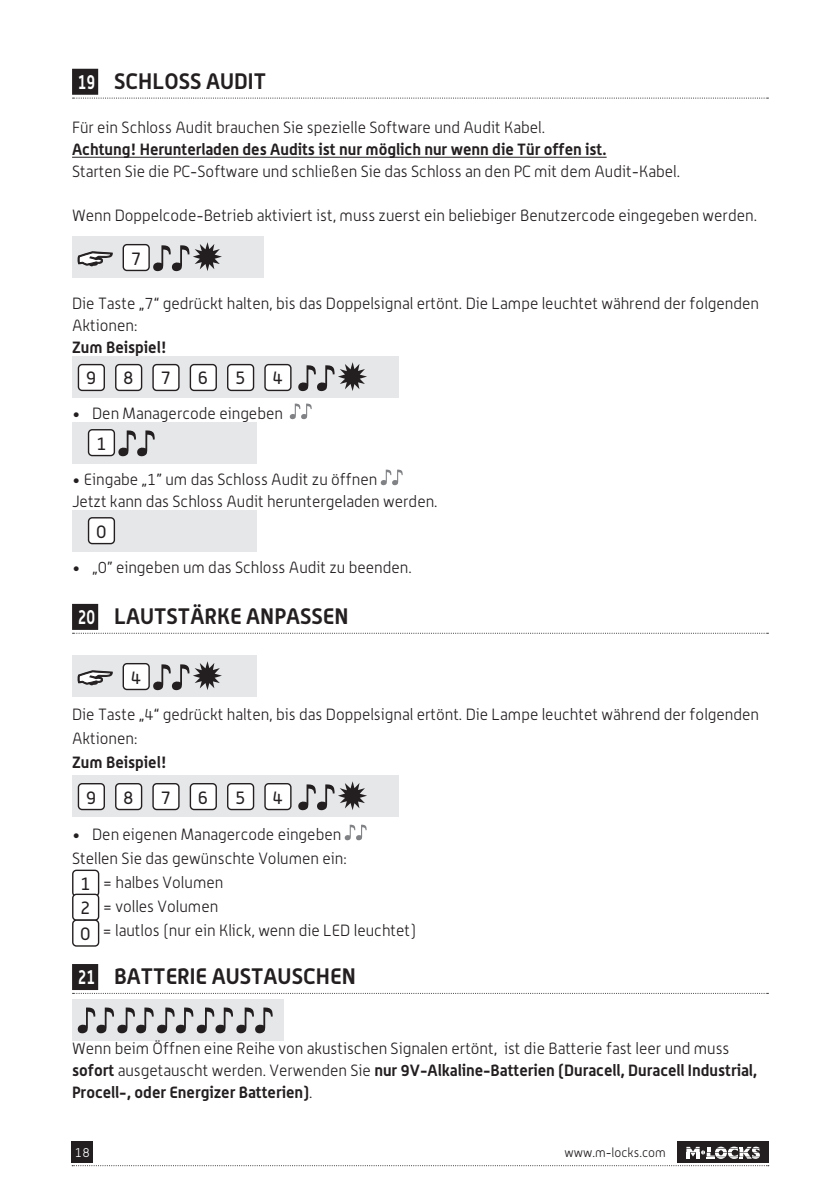
<style>
.page{position:relative;width:840px;height:1191px;background:#fff}
.page>*{position:absolute;margin:0;border:0;box-sizing:border-box;transform-origin:0 0}
.kop{font:700 22px "Alwyn OT";color:#231f20}
.body{font:18px "Alwyn OT";color:#231f20}
.body-2{font:300 16px/22px "Alwyn OT";color:#231f20}
.t1{font:700 16px "Alwyn OT";color:#231f20}
.t2{font:300 12.8px "Alwyn OT";color:#231f20}
.t3{font:300 12.8px "Alwyn OT";color:#fff}
.s1{font-size:20px;color:#fff}
.s2{font-weight:700}
</style>
<div class="page">
<div style="left:72px;top:1141px;width:21px;height:22px;background:#231f20"></div>
<svg style="left:72px;top:1165px;width:696px;height:1px"></svg>
<div style="left:676px;top:1141px;width:91px;height:22px;background:#231f20"></div>
<svg style="left:686px;top:1146px;width:73px;height:12px"></svg>
<div style="left:72px;top:69px;width:26px;height:26px;background:#231f20"></div>
<svg style="left:72px;top:98px;width:696px;height:1px"></svg>
<hr style="left:72px;top:157px;width:534px;height:1px;background:#231f20">
<div style="left:72px;top:604px;width:26px;height:26px;background:#231f20"></div>
<svg style="left:72px;top:633px;width:696px;height:1px"></svg>
<div style="left:72px;top:964px;width:26px;height:26px;background:#231f20"></div>
<svg style="left:72px;top:993px;width:696px;height:1px"></svg>
<div style="left:72px;top:236px;width:191px;height:41px;background:#e6e7e9"></div>
<svg style="left:78px;top:251px;width:35px;height:15px"></svg>
<div style="left:123px;top:245px;width:26px;height:25px;background:#fff;border-radius:4px"></div>
<div style="left:122px;top:244px;width:28px;height:27px;border:1px solid #231f20;border-radius:4px"></div>
<svg style="left:153px;top:242px;width:69px;height:30px"></svg>
<div style="left:72px;top:356px;width:327px;height:41px;background:#e6e7e9"></div>
<div style="left:78px;top:364px;width:26px;height:26px;background:#fff;border-radius:4px"></div>
<div style="left:78px;top:364px;width:27px;height:27px;border:1px solid #231f20;border-radius:4px"></div>
<div style="left:116px;top:364px;width:25px;height:26px;background:#fff;border-radius:4px"></div>
<div style="left:115px;top:364px;width:27px;height:27px;border:1px solid #231f20;border-radius:4px"></div>
<div style="left:153px;top:364px;width:26px;height:26px;background:#fff;border-radius:4px"></div>
<div style="left:152px;top:364px;width:27px;height:27px;border:1px solid #231f20;border-radius:4px"></div>
<div style="left:190px;top:364px;width:26px;height:26px;background:#fff;border-radius:4px"></div>
<div style="left:189px;top:364px;width:28px;height:27px;border:1px solid #231f20;border-radius:4px"></div>
<div style="left:227px;top:364px;width:26px;height:26px;background:#fff;border-radius:4px"></div>
<div style="left:227px;top:364px;width:27px;height:27px;border:1px solid #231f20;border-radius:4px"></div>
<div style="left:265px;top:364px;width:26px;height:26px;background:#fff;border-radius:4px"></div>
<div style="left:264px;top:364px;width:27px;height:27px;border:1px solid #231f20;border-radius:4px"></div>
<svg style="left:298px;top:362px;width:69px;height:30px"></svg>
<svg style="left:289px;top:403px;width:22px;height:17px"></svg>
<div style="left:72px;top:422px;width:184px;height:41px;background:#e6e7e9"></div>
<div style="left:88px;top:430px;width:26px;height:25px;background:#fff;border-radius:4px"></div>
<div style="left:88px;top:429px;width:27px;height:27px;border:1px solid #231f20;border-radius:4px"></div>
<svg style="left:118px;top:430px;width:37px;height:27px"></svg>
<svg style="left:380px;top:469px;width:22px;height:17px"></svg>
<div style="left:72px;top:510px;width:184px;height:41px;background:#e6e7e9"></div>
<div style="left:88px;top:518px;width:26px;height:25px;background:#fff;border-radius:4px"></div>
<div style="left:88px;top:517px;width:27px;height:27px;border:1px solid #231f20;border-radius:4px"></div>
<div style="left:72px;top:655px;width:184px;height:41px;background:#e6e7e9"></div>
<svg style="left:78px;top:670px;width:35px;height:15px"></svg>
<div style="left:123px;top:663px;width:26px;height:26px;background:#fff;border-radius:4px"></div>
<div style="left:122px;top:663px;width:28px;height:27px;border:1px solid #231f20;border-radius:4px"></div>
<svg style="left:153px;top:661px;width:69px;height:30px"></svg>
<div style="left:72px;top:775px;width:327px;height:41px;background:#e6e7e9"></div>
<div style="left:78px;top:783px;width:26px;height:26px;background:#fff;border-radius:4px"></div>
<div style="left:78px;top:783px;width:27px;height:27px;border:1px solid #231f20;border-radius:4px"></div>
<div style="left:116px;top:783px;width:25px;height:26px;background:#fff;border-radius:4px"></div>
<div style="left:115px;top:783px;width:27px;height:27px;border:1px solid #231f20;border-radius:4px"></div>
<div style="left:153px;top:783px;width:26px;height:26px;background:#fff;border-radius:4px"></div>
<div style="left:152px;top:783px;width:27px;height:27px;border:1px solid #231f20;border-radius:4px"></div>
<div style="left:190px;top:783px;width:26px;height:26px;background:#fff;border-radius:4px"></div>
<div style="left:189px;top:783px;width:28px;height:27px;border:1px solid #231f20;border-radius:4px"></div>
<div style="left:227px;top:783px;width:26px;height:26px;background:#fff;border-radius:4px"></div>
<div style="left:227px;top:783px;width:27px;height:27px;border:1px solid #231f20;border-radius:4px"></div>
<div style="left:265px;top:783px;width:26px;height:26px;background:#fff;border-radius:4px"></div>
<div style="left:264px;top:783px;width:27px;height:27px;border:1px solid #231f20;border-radius:4px"></div>
<svg style="left:298px;top:781px;width:69px;height:30px"></svg>
<svg style="left:344px;top:824px;width:22px;height:17px"></svg>
<div style="left:72px;top:869px;width:27px;height:28px;border:1px solid #231f20;border-radius:4px"></div>
<div style="left:73px;top:894px;width:25px;height:26px;background:#fff;border-radius:4px"></div>
<div style="left:72px;top:893px;width:27px;height:28px;border:1px solid #231f20;border-radius:4px"></div>
<div style="left:72px;top:999px;width:211px;height:42px;background:#e6e7e9"></div>
<svg style="left:77px;top:1007px;width:195px;height:27px"></svg>
<div style="left:72px;top:919px;width:27px;height:27px;border:1px solid #231f20;border-radius:4px"></div>
<p class="kop" style="left:78px;top:68px;width:190px"><span class="s1">19</span> SCHLOSS AUDIT</p>
<p class="body-2" style="left:72px;top:116px;width:474px">Für ein Schloss Audit brauchen Sie spezielle Software und Audit Kabel.</p>
<p class="t1" style="left:72px;top:139px;width:535px">Achtung! Herunterladen des Audits ist nur möglich nur wenn die Tür offen ist.</p>
<p class="body-2" style="left:72px;top:160px;width:609px">Starten Sie die PC-Software und schließen Sie das Schloss an den PC mit dem Audit-Kabel.</p>
<p class="body-2" style="left:72px;top:204px;width:686px">Wenn Doppelcode-Betrieb aktiviert ist, muss zuerst ein beliebiger Benutzercode eingegeben werden.</p>
<p class="body" style="left:131px;top:247px;width:12px">7</p>
<p class="body-2" style="left:72px;top:292px;width:688px">Die Taste „7“ gedrückt halten, bis das Doppelsignal ertönt. Die Lampe leuchtet während der folgenden<br>Aktionen:</p>
<p class="t1" style="left:72px;top:337px;width:96px">Zum Beispiel!</p>
<p class="body" style="left:86px;top:367px;width:12px">9</p>
<p class="body" style="left:123px;top:367px;width:12px">8</p>
<p class="body" style="left:160px;top:367px;width:12px">7</p>
<p class="body" style="left:198px;top:367px;width:12px">6</p>
<p class="body" style="left:235px;top:367px;width:12px">5</p>
<p class="body" style="left:272px;top:367px;width:12px">4</p>
<p class="body-2" style="left:72px;top:402px;width:212px">• Den Managercode eingeben</p>
<p class="body" style="left:96px;top:432px;width:12px">1</p>
<p class="body-2" style="left:72px;top:468px;width:306px">• Eingabe „1” um das Schloss Audit zu öffnen</p>
<p class="body-2" style="left:72px;top:490px;width:367px">Jetzt kann das Schloss Audit heruntergeladen werden.</p>
<p class="body" style="left:96px;top:520px;width:12px">0</p>
<p class="body-2" style="left:72px;top:556px;width:341px">• „0” eingeben um das Schloss Audit zu beenden.</p>
<p class="kop" style="left:78px;top:602px;width:272px"><span class="s1">20</span> LAUTSTÄRKE ANPASSEN</p>
<p class="body" style="left:131px;top:666px;width:12px">4</p>
<p class="body-2" style="left:72px;top:702px;width:688px;line-height:24px">Die Taste „4“ gedrückt halten, bis das Doppelsignal ertönt. Die Lampe leuchtet während der folgenden<br>Aktionen:</p>
<p class="t1" style="left:72px;top:752px;width:96px">Zum Beispiel!</p>
<p class="body" style="left:86px;top:786px;width:12px">9</p>
<p class="body" style="left:123px;top:786px;width:12px">8</p>
<p class="body" style="left:160px;top:786px;width:12px">7</p>
<p class="body" style="left:198px;top:786px;width:12px">6</p>
<p class="body" style="left:235px;top:786px;width:12px">5</p>
<p class="body" style="left:272px;top:786px;width:12px">4</p>
<p class="body-2" style="left:72px;top:823px;width:270px">• Den eigenen Managercode eingeben</p>
<p class="body-2" style="left:72px;top:847px;width:276px">Stellen Sie das gewünschte Volumen ein:</p>
<p class="body" style="left:80px;top:873px;width:12px">1</p>
<p class="body-2" style="left:103px;top:871px;width:122px">= halbes Volumen</p>
<p class="body" style="left:80px;top:897px;width:12px">2</p>
<p class="body-2" style="left:103px;top:895px;width:117px">= volles Volumen</p>
<p class="body-2" style="left:102px;top:919px;width:315px">= lautlos (nur ein Klick, wenn die LED leuchtet)</p>
<p class="kop" style="left:78px;top:962px;width:279px"><span class="s1">21</span> BATTERIE AUSTAUSCHEN</p>
<p class="body" style="left:80px;top:923px;width:12px">0</p>
<p class="body-2" style="left:72px;top:1037px;width:686px">Wenn beim Öffnen eine Reihe von akustischen Signalen ertönt, ist die Batterie fast leer und muss <span class="s2">sofort</span> ausgetauscht werden. Verwenden Sie <span class="s2">nur 9V-Alkaline-Batterien (Duracell, Duracell Industrial,<br>Procell-, oder Energizer Batterien)</span>.</p>
<p class="t3" style="left:75px;top:1145px;width:16px">18</p>
<p class="t2" style="left:564px;top:1145px;width:103px">www.m-locks.com</p>
</div>
